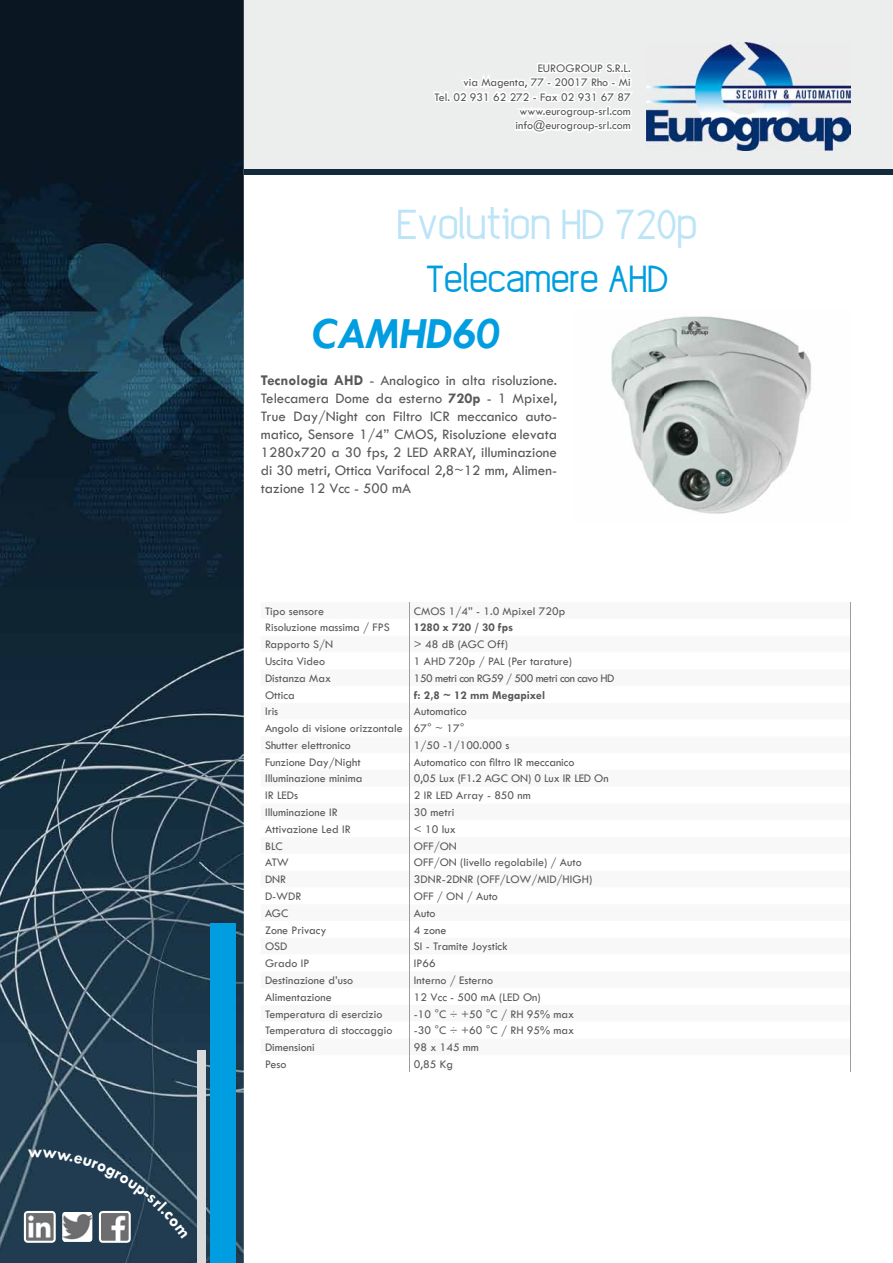
<style>
.page{position:relative;width:893px;height:1263px;background:#fff}
.page>*{position:absolute;margin:0;border:0;box-sizing:border-box;transform-origin:0 0}
.t1{font:italic 700 45px "Tw Cen";color:#009ee0}
.t2{font:30px "Elegan Tech";color:#bce4f7}
.t3{font:27px "Elegan Tech";color:#009ee0}
.t4{font:15px/18px "Tw Cen";color:#58585a;text-align:justify}
.t5{font:12px/14.4px "Tw Cen";color:#58585a;text-align:right}
.t6{font:700 12px "Tw Cen";color:#58585a}
.t7{font:12px "Tw Cen";letter-spacing:-.04em;color:#58585a}
.s1{font-weight:700}
</style>
<div class="page">
<svg style="left:244px;top:168px;width:649px;height:7px;background:#324555"></svg>
<div style="left:217px;top:0;width:676px;height:168px;background:#eceded"></div>
<img style="left:0;top:0;width:244px;height:1263px">
<div style="left:210px;top:923px;width:26px;height:340px;background:#009ee0"></div>
<img style="left:647px;top:43px;width:203px;height:107px">
<svg style="left:433px;top:63px;width:200px;height:70px"></svg>
<img style="left:611px;top:316px;width:200px;height:198px">
<div style="left:197px;top:1050px;width:9px;height:213px;background:#d9dadb"></div>
<svg style="left:409px;top:602px;width:1px;height:470px"></svg>
<svg style="left:850px;top:602px;width:1px;height:470px"></svg>
<svg style="left:24px;top:1149px;width:164px;height:94px;background:#3d5364"></svg>
<p class="t5" style="left:434px;top:61px;width:198px">EUROGROUP S.R.L.<br>via Magenta, 77 - 20017 Rho - Mi<br>Tel. 02 931 62 272 - Fax 02 931 67 87 www.eurogroup-srl.com info@eurogroup-srl.com</p>
<h2 class="t2" style="left:397px;top:212px;width:302px">Evolution HD 720p</h2>
<h3 class="t3" style="left:426px;top:267px;width:244px">Telecamere AHD</h3>
<h1 class="t1" style="left:312px;top:307px;width:190px">CAMHD60</h1>
<p class="t4" style="left:261px;top:371px;width:298px"><span class="s1">Tecnologia AHD</span> - Analogico in alta risoluzione.<br>Telecamera Dome da esterno <span class="s1">720p</span> - 1 Mpixel, True Day/Night con Filtro ICR meccanico auto&shy;matico, Sensore 1/4” CMOS, Risoluzione elevata 1280x720 a 30 fps, 2 LED ARRAY, illuminazione di 30 metri, Ottica Varifocal 2,8~12 mm, Alimen&shy;tazione 12 Vcc - 500 mA</p>
<p class="t5" style="left:265px;top:603px;width:61px">Tipo sensore</p>
<p class="t5" style="left:414px;top:603px;width:153px">CMOS 1/4” - 1.0 Mpixel 720p</p>
<p class="t5" style="left:265px;top:620px;width:126px">Risoluzione massima / FPS</p>
<p class="t6" style="left:414px;top:620px;width:101px">1280 x 720 / 30 fps</p>
<p class="t5" style="left:265px;top:637px;width:70px">Rapporto S/N</p>
<p class="t5" style="left:414px;top:637px;width:96px">&gt; 48 dB (AGC Off)</p>
<p class="t5" style="left:265px;top:654px;width:62px">Uscita Video</p>
<p class="t5" style="left:414px;top:654px;width:160px">1 AHD 720p / PAL (Per tarature)</p>
<p class="t5" style="left:265px;top:671px;width:68px">Distanza Max</p>
<p class="t7" style="left:414px;top:671px;width:202px">150 metri con RG59 / 500 metri con cavo HD</p>
<p class="t5" style="left:265px;top:687px;width:31px">Ottica</p>
<p class="t6" style="left:414px;top:687px;width:133px">f: 2,8 ~ 12 mm Megapixel</p>
<p class="t5" style="left:265px;top:704px;width:15px">Iris</p>
<p class="t5" style="left:265px;top:703px;width:203px;line-height:16.8px;text-align:left;text-indent:149px">Automatico<br>Angolo di visione orizzontale 67° ~ 17°<br>Shutter elettronico</p>
<p class="t5" style="left:414px;top:738px;width:97px">1/50 -1/100.000 s</p>
<p class="t5" style="left:265px;top:755px;width:97px">Funzione Day/Night</p>
<p class="t5" style="left:414px;top:755px;width:162px">Automatico con filtro IR meccanico</p>
<p class="t5" style="left:265px;top:771px;width:99px">Illuminazione minima</p>
<p class="t5" style="left:414px;top:771px;width:196px">0,05 Lux (F1.2 AGC ON) 0 Lux IR LED On</p>
<p class="t5" style="left:265px;top:788px;width:35px">IR LEDs</p>
<p class="t5" style="left:414px;top:788px;width:118px">2 IR LED Array - 850 nm</p>
<p class="t5" style="left:265px;top:805px;width:74px">Illuminazione IR</p>
<p class="t5" style="left:414px;top:805px;width:42px">30 metri</p>
<p class="t5" style="left:265px;top:822px;width:87px">Attivazione Led IR</p>
<p class="t5" style="left:414px;top:822px;width:43px">&lt; 10 lux</p>
<p class="t5" style="left:265px;top:839px;width:19px">BLC</p>
<p class="t5" style="left:414px;top:839px;width:45px">OFF/ON</p>
<p class="t5" style="left:265px;top:855px;width:25px">ATW</p>
<p class="t5" style="left:414px;top:855px;width:169px">OFF/ON (livello regolabile) / Auto</p>
<p class="t5" style="left:265px;top:872px;width:23px">DNR</p>
<p class="t5" style="left:414px;top:872px;width:180px">3DNR-2DNR (OFF/LOW/MID/HIGH)</p>
<p class="t5" style="left:265px;top:889px;width:38px">D-WDR</p>
<p class="t5" style="left:414px;top:889px;width:86px">OFF / ON / Auto</p>
<p class="t5" style="left:265px;top:906px;width:25px">AGC</p>
<p class="t5" style="left:414px;top:906px;width:23px">Auto</p>
<p class="t5" style="left:265px;top:922px;width:63px">Zone Privacy</p>
<p class="t5" style="left:414px;top:922px;width:34px">4 zone</p>
<p class="t5" style="left:265px;top:939px;width:24px">OSD</p>
<p class="t5" style="left:414px;top:939px;width:95px">SI - Tramite Joystick</p>
<p class="t5" style="left:265px;top:956px;width:46px">Grado IP</p>
<p class="t5" style="left:414px;top:956px;width:23px">IP66</p>
<p class="t5" style="left:265px;top:973px;width:89px">Destinazione d’uso</p>
<p class="t5" style="left:414px;top:973px;width:81px">Interno / Esterno</p>
<p class="t5" style="left:265px;top:990px;width:68px">Alimentazione</p>
<p class="t5" style="left:414px;top:990px;width:128px">12 Vcc - 500 mA (LED On)</p>
<p class="t5" style="left:265px;top:1006px;width:119px">Temperatura di esercizio</p>
<p class="t5" style="left:414px;top:1006px;width:162px">-10 °C ÷ +50 °C / RH 95% max</p>
<p class="t5" style="left:265px;top:1023px;width:129px">Temperatura di stoccaggio</p>
<p class="t5" style="left:414px;top:1023px;width:162px">-30 °C ÷ +60 °C / RH 95% max</p>
<p class="t5" style="left:265px;top:1040px;width:51px">Dimensioni</p>
<p class="t5" style="left:414px;top:1040px;width:67px">98 x 145 mm</p>
<p class="t5" style="left:265px;top:1057px;width:23px">Peso</p>
<p class="t5" style="left:414px;top:1057px;width:41px">0,85 Kg</p>
</div>
